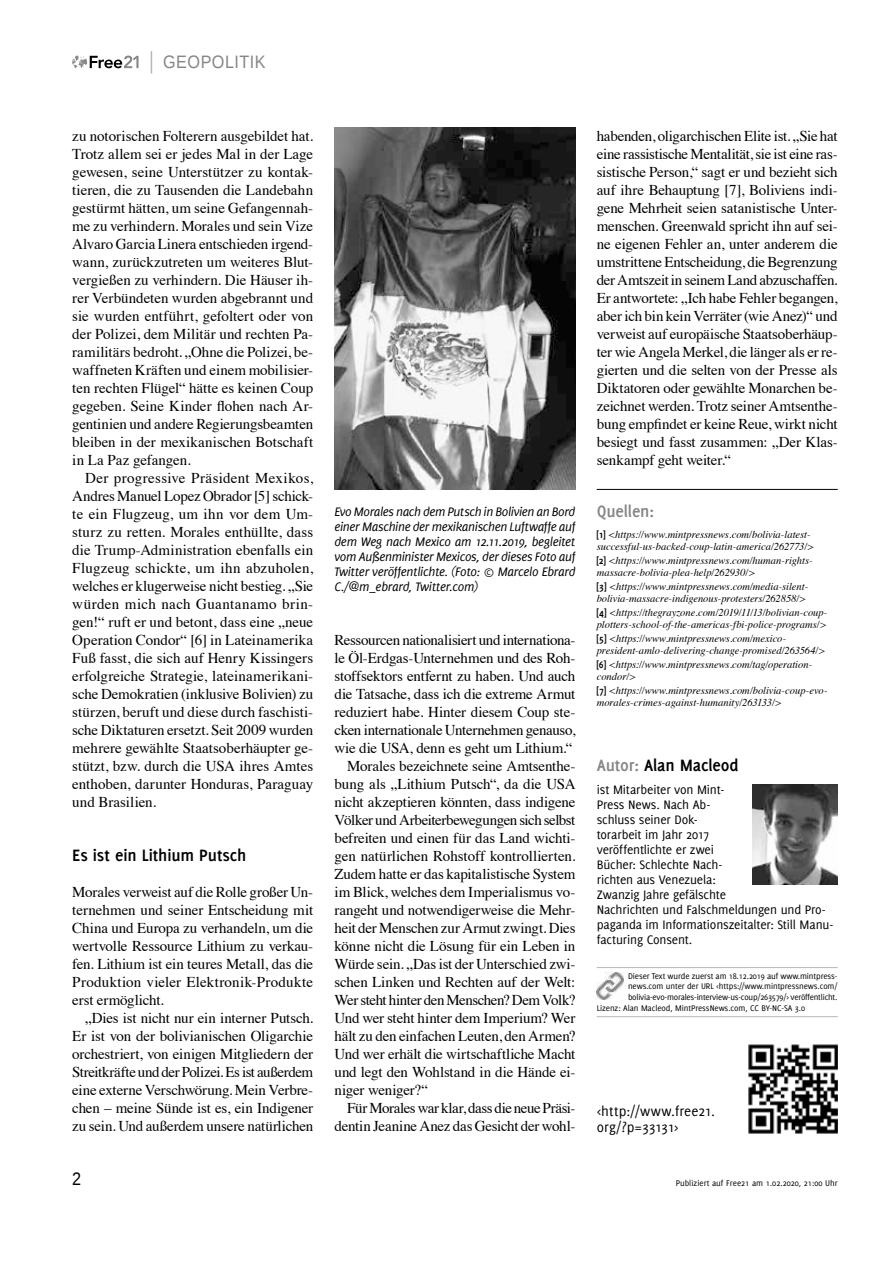
<style>
.page{position:relative;width:893px;height:1263px;background:#fff}
.page>*{position:absolute;margin:0;border:0;box-sizing:border-box;transform-origin:0 0}
.t1{font:700 18px "Delicious";letter-spacing:-.01em;color:#000}
.t2{font:18px "Liberation Sans";letter-spacing:.03em;color:#868686;scale:.9 1}
.t3{font:700 18px "Delicious";letter-spacing:-.01em;color:#868686}
.t4{font:18px "Liberation Sans";color:#000;scale:.9 1}
.t5{font:15px/18px "Times";letter-spacing:-.01em;color:#000;text-align:justify}
.t6{font:15px "Times";letter-spacing:-.035em;color:#000}
.t7{font:15px/16.5px "Delicious";color:#000}
.t8{font:13.5px/15px "Delicious";letter-spacing:-.015em;color:#000}
.t9{font:italic 13.5px/15px "Delicious";letter-spacing:-.025em;color:#000;text-align:justify}
.t10{font:italic 10.5px/12px "Times";letter-spacing:-.005em;color:#000}
.t11{font:9px "Delicious";letter-spacing:-.01em;color:#000}
.s1{font-family:"Delicious";font-weight:700;font-style:normal}
.s2{color:#868686}
</style>
<div class="page">
<svg style="left:72px;top:55px;width:67px;height:13px"></svg>
<svg style="left:151px;top:51px;width:1px;height:23px"></svg>
<img style="left:334px;top:127px;width:241px;height:362px">
<img style="left:748px;top:1044px;width:90px;height:89px">
<hr style="left:597px;top:967px;width:241px;height:1px;background:#b6b6b6">
<hr style="left:597px;top:1016px;width:241px;height:1px;background:#b6b6b6">
<img style="left:597px;top:972px;width:27px;height:27px">
<hr style="left:597px;top:489px;width:241px;height:1px;background:#000">
<img style="left:753px;top:784px;width:85px;height:101px">
<p class="t2" style="left:163px;top:52px;width:115px">GEOPOLITIK</p>
<p class="t5" style="left:72px;top:126px;width:242px">zu notorischen Folterern ausgebildet hat.<br>Trotz allem sei er jedes Mal in der Lage gewesen, seine Unterstützer zu kontak&shy;tieren, die zu Tausenden die Landebahn gestürmt hätten, um seine Gefangennah&shy;me zu verhindern. Morales und sein Vize Alvaro Garcia Linera entschieden irgend&shy;wann, zurückzutreten um weiteres Blut&shy;vergießen zu verhindern. Die Häuser ih&shy;rer Verbündeten wurden abgebrannt und sie wurden entführt, gefoltert oder von der Polizei, dem Militär und rechten Pa&shy;ramilitärs bedroht. „Ohne die Polizei, be&shy;waffneten Kräften und einem mobilisier&shy;ten rechten Flügel“ hätte es keinen Coup gegeben. Seine Kinder flohen nach Ar&shy;gentinien und andere Regierungsbeamten bleiben in der mexikanischen Botschaft in La Paz gefangen.</p>
<p class="t5" style="left:72px;top:468px;width:242px;text-indent:13px">Der progressive Präsident Mexikos, Andres Manuel Lopez Obrador [5] schick&shy;te ein Flugzeug, um ihn vor dem Um&shy;sturz zu retten. Morales enthüllte, dass die Trump-Administration ebenfalls ein Flugzeug schickte, um ihn abzuholen, welches er klugerweise nicht bestieg. „Sie würden mich nach Guantanamo brin&shy;gen!“ ruft er und betont, dass eine „neue Operation Condor“ [6] in Lateinamerika Fuß fasst, die sich auf Henry Kissingers erfolgreiche Strategie, lateinamerikani&shy;sche Demokratien (inklusive Bolivien) zu stürzen, beruft und diese durch faschisti&shy;sche Diktaturen ersetzt. Seit 2009 wurden mehrere gewählte Staatsoberhäupter ge&shy;stützt, bzw. durch die USA ihres Amtes enthoben, darunter Honduras, Paraguay und Brasilien.</p>
<p class="t1" style="left:72px;top:845px;width:176px">Es ist ein Lithium Putsch</p>
<p class="t5" style="left:72px;top:882px;width:242px">Morales verweist auf die Rolle großer Un&shy;ternehmen und seiner Entscheidung mit China und Europa zu verhandeln, um die wertvolle Ressource Lithium zu verkau&shy;fen. Lithium ist ein teures Metall, das die Produktion vieler Elektronik-Produkte erst ermöglicht.</p>
<p class="t5" style="left:72px;top:1008px;width:242px;text-indent:13px">„Dies ist nicht nur ein interner Putsch.<br>Er ist von der bolivianischen Oligarchie orchestriert, von einigen Mitgliedern der Streitkräfte und der Polizei. Es ist außerdem eine externe Verschwörung. Mein Verbre&shy;chen – meine Sünde ist es, ein Indigener zu sein. Und außerdem unsere natürlichen</p>
<p class="t9" style="left:334px;top:504px;width:242px">Evo Morales nach dem Putsch in Bolivien an Bord einer Maschine der mexikanischen Luftwaffe auf dem Weg nach Mexico am 12.11.2019, begleitet vom Außenminister Mexicos, der dieses Foto auf Twitter veröffentlichte. (Foto: © Marcelo Ebrard C./@m_ebrard, Twitter.com)</p>
<p class="t5" style="left:334px;top:630px;width:242px">Ressourcen nationalisiert und internationa-</p>
<p class="t5" style="left:334px;top:648px;width:242px">le Öl-Erdgas-Unternehmen und des Roh-</p>
<p class="t5" style="left:334px;top:666px;width:242px">stoffsektors entfernt zu haben. Und auch</p>
<p class="t5" style="left:334px;top:684px;width:242px">die Tatsache, dass ich die extreme Armut</p>
<p class="t5" style="left:334px;top:702px;width:242px">reduziert habe. Hinter diesem Coup ste-</p>
<p class="t5" style="left:334px;top:720px;width:242px">cken internationale Unternehmen genauso,</p>
<p class="t5" style="left:334px;top:738px;width:240px">wie die USA, denn es geht um Lithium.“</p>
<p class="t5" style="left:347px;top:756px;width:230px">Morales bezeichnete seine Amtsenthe-</p>
<p class="t5" style="left:334px;top:774px;width:242px">bung als „Lithium Putsch“, da die USA</p>
<p class="t5" style="left:334px;top:792px;width:242px">nicht akzeptieren könnten, dass indigene</p>
<p class="t6" style="left:334px;top:806px;width:242px">Völker und Arbeiterbewegungen sich selbst</p>
<p class="t5" style="left:334px;top:828px;width:242px">befreiten und einen für das Land wichti-</p>
<p class="t5" style="left:334px;top:846px;width:242px">gen natürlichen Rohstoff kontrollierten.</p>
<p class="t5" style="left:334px;top:864px;width:242px">Zudem hatte er das kapitalistische System</p>
<p class="t5" style="left:334px;top:882px;width:242px">im Blick, welches dem Imperialismus vo-</p>
<p class="t5" style="left:334px;top:900px;width:242px">rangeht und notwendigerweise die Mehr-</p>
<p class="t5" style="left:334px;top:918px;width:242px">heit der Menschen zur Armut zwingt. Dies</p>
<p class="t5" style="left:334px;top:936px;width:242px">könne nicht die Lösung für ein Leben in</p>
<p class="t5" style="left:334px;top:954px;width:242px">Würde sein. „Das ist der Unterschied zwi-</p>
<p class="t5" style="left:334px;top:972px;width:242px">schen Linken und Rechten auf der Welt:</p>
<p class="t6" style="left:334px;top:986px;width:242px">Wer steht hinter den Menschen? Dem Volk?</p>
<p class="t5" style="left:334px;top:1008px;width:242px">Und wer steht hinter dem Imperium? Wer</p>
<p class="t5" style="left:334px;top:1026px;width:242px">hält zu den einfachen Leuten, den Armen?</p>
<p class="t5" style="left:334px;top:1044px;width:242px">Und wer erhält die wirtschaftliche Macht</p>
<p class="t5" style="left:334px;top:1062px;width:242px">und legt den Wohlstand in die Hände ei-</p>
<p class="t5" style="left:334px;top:1080px;width:95px">niger weniger?“</p>
<p class="t5" style="left:347px;top:1098px;width:230px">Für Morales war klar, dass die neue Präsi-</p>
<p class="t5" style="left:334px;top:1116px;width:242px">dentin Jeanine Anez das Gesicht der wohl-</p>
<p class="t5" style="left:597px;top:126px;width:242px">habenden, oligarchischen Elite ist. „Sie hat eine rassistische Mentalität, sie ist eine ras&shy;sistische Person,“ sagt er und bezieht sich auf ihre Behauptung [7], Boliviens indi&shy;gene Mehrheit seien satanistische Unter&shy;menschen. Greenwald spricht ihn auf sei&shy;ne eigenen Fehler an, unter anderem die umstrittene Entscheidung, die Begrenzung der Amtszeit in seinem Land abzuschaffen.<br>Er antwortete: „Ich habe Fehler begangen, aber ich bin kein Verräter (wie Anez)“ und verweist auf europäische Staatsoberhäup&shy;ter wie Angela Merkel, die länger als er re&shy;gierten und die selten von der Presse als Diktatoren oder gewählte Monarchen be&shy;zeichnet werden. Trotz seiner Amtsenthe&shy;bung empfindet er keine Reue, wirkt nicht besiegt und fasst zusammen: „Der Klas&shy;senkampf geht weiter.“</p>
<p class="t3" style="left:597px;top:501px;width:59px">Quellen:</p>
<p class="t10" style="left:597px;top:527px;width:219px"><span class="s1">[1]</span> &lt;https://www.mintpressnews.com/bolivia-latest&shy;successful-us-backed-coup-latin-america/262773/&gt;</p>
<p class="t10" style="left:597px;top:554px;width:217px"><span class="s1">[2]</span> &lt;https://www.mintpressnews.com/human-rights&shy;massacre-bolivia-plea-help/262930/&gt;</p>
<p class="t10" style="left:597px;top:580px;width:213px"><span class="s1">[3]</span> &lt;https://www.mintpressnews.com/media-silent&shy;bolivia-massacre-indigenous-protesters/262858/&gt;</p>
<p class="t10" style="left:597px;top:606px;width:232px"><span class="s1">[4]</span> &lt;https://thegrayzone.com/2019/11/13/bolivian-coup&shy;plotters-school-of-the-americas-fbi-police-programs/&gt;</p>
<p class="t10" style="left:597px;top:632px;width:230px"><span class="s1">[5]</span> &lt;https://www.mintpressnews.com/mexico&shy;president-amlo-delivering-change-promised/263564/&gt;</p>
<p class="t10" style="left:597px;top:658px;width:217px"><span class="s1">[6]</span> &lt;https://www.mintpressnews.com/tag/operation&shy;condor/&gt;</p>
<p class="t10" style="left:597px;top:684px;width:232px"><span class="s1">[7]</span> &lt;https://www.mintpressnews.com/bolivia-coup-evo&shy;morales-crimes-against-humanity/263133/&gt;</p>
<p class="t1" style="left:597px;top:755px;width:143px"><span class="s2">Autor:</span> Alan Macleod</p>
<p class="t8" style="left:597px;top:782px;width:238px">ist Mitarbeiter von Mint-<br>Press News. Nach Ab-<br>schluss seiner Dok-<br>torarbeit im Jahr 2017<br>veröffentlichte er zwei<br>Bücher: Schlechte Nach-<br>richten aus Venezuela:<br>Zwanzig Jahre gefälschte<br>Nachrichten und Falschmeldungen und Pro&shy;paganda im Informationszeitalter: Still Manu&shy;facturing Consent.</p>
<p class="t11" style="left:628px;top:970px;width:211px">Dieser Text wurde zuerst am 18.12.2019 auf www.mintpress-</p>
<p class="t11" style="left:628px;top:981px;width:211px">news.com unter der URL &lt;https://www.mintpressnews.com/</p>
<p class="t11" style="left:628px;top:992px;width:211px">bolivia-evo-morales-interview-us-coup/263579/&gt; veröffentlicht.</p>
<p class="t11" style="left:597px;top:1003px;width:210px">Lizenz: Alan Macleod, MintPressNews.com, CC BY-NC-SA 3.0</p>
<p class="t7" style="left:597px;top:1102px;width:120px">&lt;http://www.free21. org/?p=33131&gt;</p>
<p class="t4" style="left:72px;top:1169px;width:12px">2</p>
<p class="t11" style="left:676px;top:1178px;width:163px">Publiziert auf Free21 am 1.02.2020, 21:00 Uhr</p>
</div>
